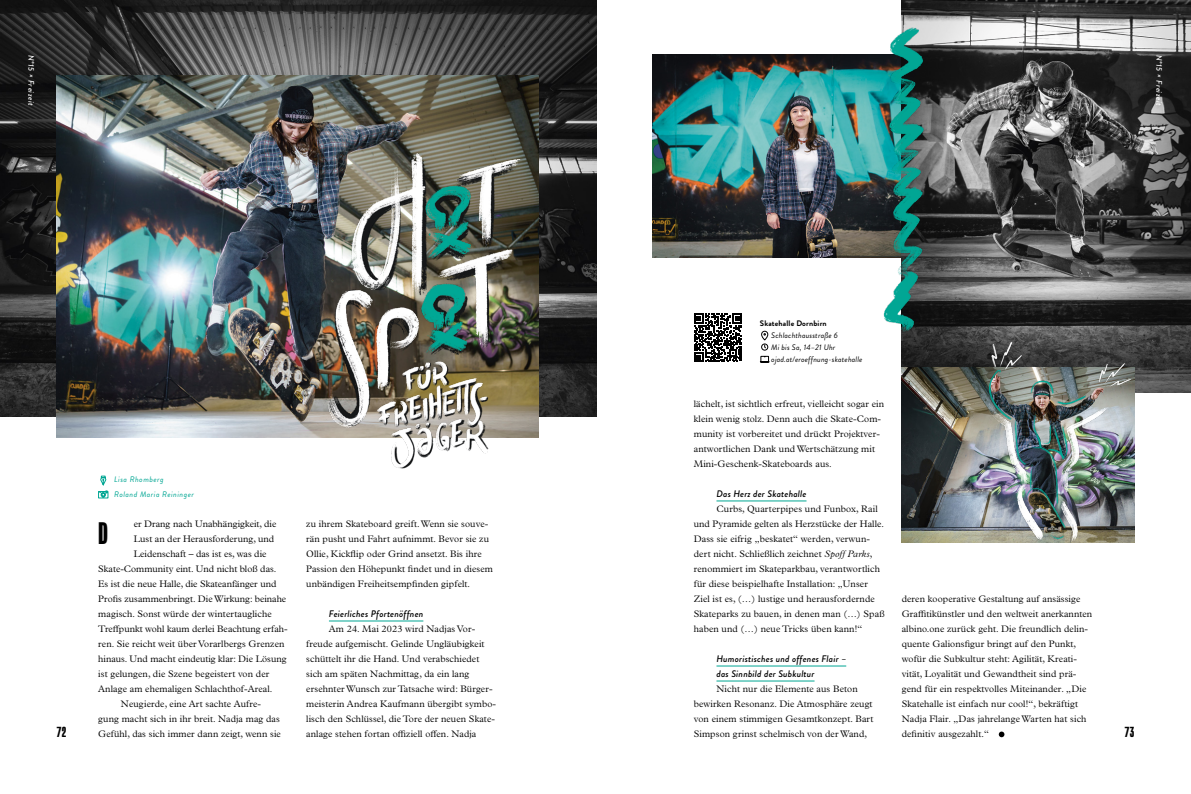
<style>
.page{position:relative;width:1191px;height:794px;background:#fff}
.page>*{position:absolute;margin:0;border:0;box-sizing:border-box;transform-origin:0 0}
.t1{font:700 32px "Mongoose";color:#000}
.t2{font:700 15px "Mongoose";color:#000}
.t3{font:300 9.5px/15px "Plantin MT Pro";letter-spacing:.01em;color:#000}
.t4{font:italic 500 9.5px/15px "Brandon Grotesque";letter-spacing:.02em;color:#000}
.t5{font:italic 8px/12px "Brandon Grotesque";letter-spacing:.02em;color:#000}
.t6{font:italic 8px/15px "Brandon Grotesque";letter-spacing:.06em;color:#00a693}
.t7{font:italic 500 8px "Brandon Grotesque";letter-spacing:.06em;color:#fff}
.t8{font:700 8px "Brandon Grotesque";letter-spacing:.02em;color:#000}
.s1{font-style:italic}
</style>
<div class="page">
<img style="left:652px;top:55px;width:214px;height:202px">
<img style="left:901px;top:0;width:290px;height:392px">
<img style="left:0;top:0;width:596px;height:416px">
<svg style="left:98px;top:475px;width:10px;height:23px"></svg>
<hr style="left:329px;top:620px;width:94px;height:1px;background:#00a693">
<hr style="left:716px;top:500px;width:90px;height:1px;background:#00a693">
<hr style="left:716px;top:665px;width:130px;height:1px;background:#00a693">
<hr style="left:716px;top:680px;width:98px;height:1px;background:#00a693">
<img style="left:57px;top:76px;width:482px;height:361px">
<svg style="left:998px;top:731px;width:6px;height:6px"></svg>
<svg style="left:694px;top:314px;width:48px;height:48px"></svg>
<svg style="left:760px;top:331px;width:9px;height:32px"></svg>
<img style="left:901px;top:367px;width:61px;height:175px">
<img style="left:962px;top:331px;width:175px;height:212px">
<img style="left:866px;top:21px;width:70px;height:317px">
<img style="left:318px;top:142px;width:212px;height:327px">
<p class="t7" style="left:37px;top:55px;width:52px;rotate:90deg">N°15 × Freizeit</p>
<p class="t7" style="left:1165px;top:55px;width:52px;rotate:90deg">N°15 × Freizeit</p>
<p class="t8" style="left:760px;top:318px;width:68px">Skatehalle Dornbirn</p>
<p class="t5" style="left:771px;top:329px;width:93px">Schlachthausstraße 6<br>Mi bis Sa, 14–2 1 Uhr ojad.at/eroeffnung-skatehalle</p>
<p class="t3" style="left:694px;top:396px;width:192px">lächelt, ist sichtlich erfreut, vielleicht sogar ein klein wenig stolz. Denn auch die Skate-Com&shy;munity ist vorbereitet und drückt Projektver&shy;antwortlichen Dank und Wertschätzung mit Mini-Geschenk-Skateboards aus.</p>
<p class="t4" style="left:716px;top:486px;width:91px">Das Herz der Skatehalle</p>
<p class="t3" style="left:694px;top:501px;width:192px;text-indent:23px">Curbs, Quarterpipes und Funbox, Rail und Pyramide gelten als Herzstücke der Halle.<br>Dass sie eifrig „beskatet“ werden, verwun&shy;dert nicht. Schließlich zeichnet <span class="s1">Spoff Parks</span>, renommiert im Skateparkbau, verantwortlich für diese beispielhafte Installation: „Unser Ziel ist es, (…) lustige und herausfordernde Skateparks zu bauen, in denen man (…) Spaß haben und (…) neue Tricks üben kann!“</p>
<p class="t4" style="left:716px;top:651px;width:131px">Humoristisches und offenes Flair – das Sinnbild der Subkultur</p>
<p class="t3" style="left:694px;top:681px;width:181px;text-indent:23px">Nicht nur die Elemente aus Beton bewirken Resonanz. Die Atmosphäre zeugt von einem stimmigen Gesamtkonzept. Bart Simpson grinst schelmisch von der Wand,</p>
<p class="t6" style="left:114px;top:472px;width:81px">Lisa Rhomberg<br>Roland Maria Reininger</p>
<p class="t3" style="left:134px;top:516px;width:144px">er Drang nach Unabhängigkeit, die</p>
<p class="t3" style="left:134px;top:531px;width:142px">Lust an der Herausforderung, und</p>
<p class="t3" style="left:134px;top:546px;width:134px">Leidenschaft – das ist es, was die</p>
<p class="t3" style="left:98px;top:561px;width:179px">Skate-Community eint. Und nicht bloß das.</p>
<p class="t3" style="left:98px;top:576px;width:180px">Es ist die neue Halle, die Skateanfänger und</p>
<p class="t3" style="left:98px;top:591px;width:189px">Profis zusammenbringt. Die Wirkung: beinahe</p>
<p class="t3" style="left:98px;top:606px;width:175px">magisch. Sonst würde der wintertaugliche</p>
<p class="t3" style="left:98px;top:621px;width:191px">Treffpunkt wohl kaum derlei Beachtung erfah-</p>
<p class="t3" style="left:98px;top:636px;width:188px">ren. Sie reicht weit über Vorarlbergs Grenzen</p>
<p class="t3" style="left:98px;top:651px;width:190px">hinaus. Und macht eindeutig klar: Die Lösung</p>
<p class="t3" style="left:98px;top:666px;width:173px">ist gelungen, die Szene begeistert von der</p>
<p class="t3" style="left:98px;top:681px;width:176px">Anlage am ehemaligen Schlachthof-Areal.</p>
<p class="t3" style="left:121px;top:696px;width:142px">Neugierde, eine Art sachte Aufre-</p>
<p class="t3" style="left:98px;top:711px;width:183px">gung macht sich in ihr breit. Nadja mag das</p>
<p class="t3" style="left:98px;top:726px;width:184px">Gefühl, das sich immer dann zeigt, wenn sie</p>
<p class="t3" style="left:306px;top:516px;width:188px">zu ihrem Skateboard greift. Wenn sie souve&shy;rän pusht und Fahrt aufnimmt. Bevor sie zu Ollie, Kickflip oder Grind ansetzt. Bis ihre Passion den Höhepunkt findet und in diesem unbändigen Freiheitsempfinden gipfelt.</p>
<p class="t4" style="left:329px;top:606px;width:96px">Feierliches Pfortenöffnen</p>
<p class="t3" style="left:306px;top:621px;width:191px;text-indent:23px">Am 24. Mai 2023 wird Nadjas Vor&shy;freude aufgemischt. Gelinde Ungläubigkeit schüttelt ihr die Hand. Und verabschiedet sich am späten Nachmittag, da ein lang ersehnter Wunsch zur Tatsache wird: Bürger&shy;meisterin Andrea Kaufmann übergibt symbo&shy;lisch den Schlüssel, die Tore der neuen Skate&shy;anlage stehen fortan offiziell offen. Nadja</p>
<h1 class="t1" style="left:98px;top:515px;width:11px">D</h1>
<p class="t3" style="left:901px;top:591px;width:192px">deren kooperative Gestaltung auf ansässige Graffitikünstler und den weltweit anerkannten albino.one zurück geht. Die freundlich delin&shy;quente Galionsfigur bringt auf den Punkt, wofür die Subkultur steht: Agilität, Kreati&shy;vität, Loyalität und Gewandtheit sind prä&shy;gend für ein respektvolles Miteinander. „Die Skatehalle ist einfach nur cool!“, bekräftigt Nadja Flair. „Das jahrelange Warten hat sich definitiv ausgezahlt.“</p>
<h2 class="t2" style="left:57px;top:723px;width:11px">72</h2>
<h2 class="t2" style="left:1124px;top:723px;width:11px">73</h2>
</div>
